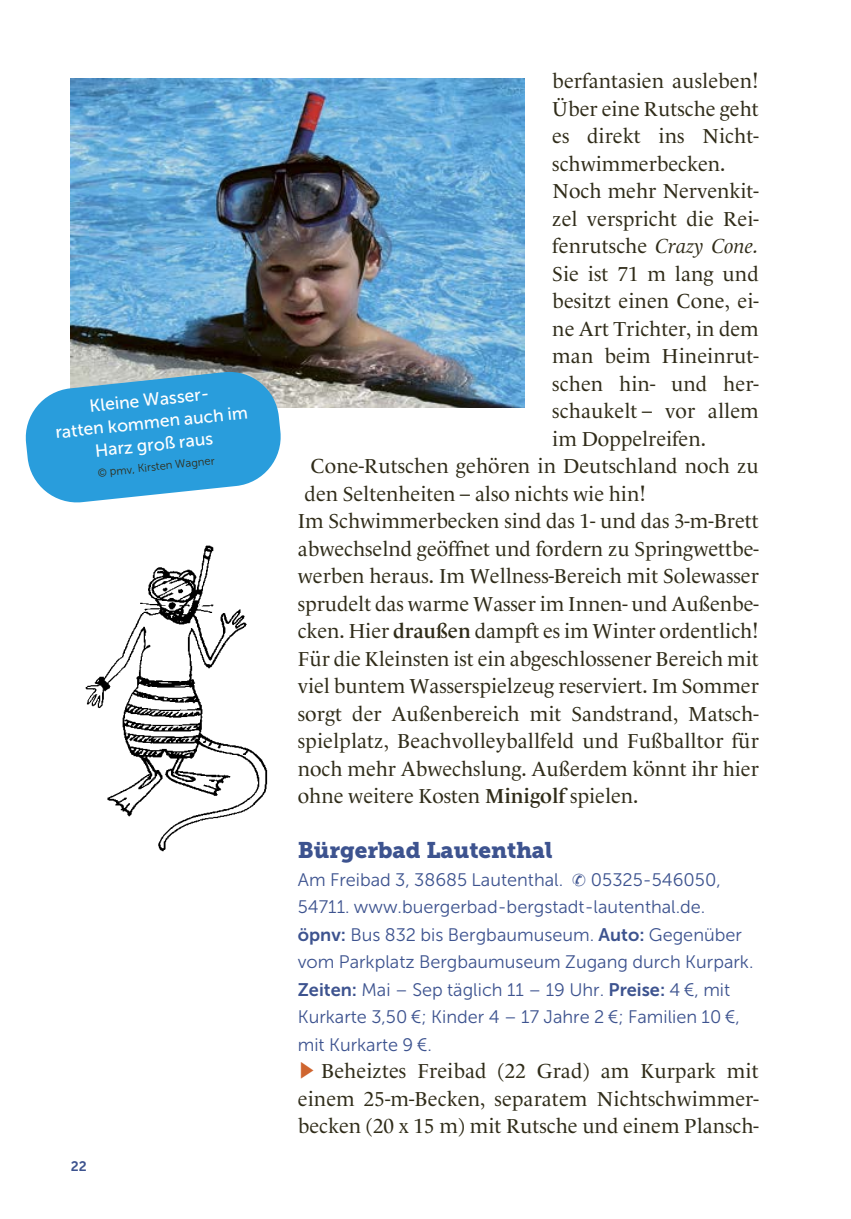
<style>
.page{position:relative;width:851px;height:1219px;background:#fff}
.page>*{position:absolute;margin:0;border:0;box-sizing:border-box;transform-origin:0 0}
.t1{font:22.5px "Museo Slab 900";color:#3d538f}
.t2{font:20.5px/27.5px "Le Monde Livre Std";color:#302c19}
.t3{font:18px/27.5px "Museo Sans 300";color:#3d538f}
.t4{font:17.5px/22.5px "Museo Sans 500";color:#fff;text-align:center}
.t5{font:13.75px "Museo Sans 700";color:#3d538f}
.t6{font:11.25px "Museo Sans 300";color:#302c19}
.s1{font-style:italic}
.s2{font-weight:600}
.s3{font-family:"Museo Sans 700"}
.s4{font-family:"Pmv Pic";font-size:20px;color:#cf652f}
</style>
<div class="page">
<img style="left:71px;top:78px;width:453px;height:330px">
<svg style="left:25px;top:369px;width:258px;height:134px;background:#53adde"></svg>
<img style="left:85px;top:545px;width:183px;height:307px">
<p class="t4" style="left:52px;top:400px;width:195px;rotate:-6deg">Kleine Wasser -<br>ratten kommen auch im<br>Harz groß raus</p>
<p class="t6" style="left:97px;top:469px;width:119px;rotate:-6deg">© pmv, Kirsten Wagner</p>
<p class="t5" style="left:71px;top:1161px;width:17px">22</p>
<p class="t2" style="left:552px;top:69px;width:208px">berfantasien ausleben!<br>Über eine Rutsche geht es direkt ins Nicht&shy;schwimmerbecken.<br>Noch mehr Nervenkit&shy;zel verspricht die Rei&shy;fenrutsche <span class="s1">Crazy Cone.<br></span>Sie ist 71 m lang und besitzt einen Cone, ei&shy;ne Art Trichter, in dem man beim Hineinrut&shy;schen hin- und her&shy;schaukelt – vor allem im Doppelreifen.</p>
<p class="t2" style="left:304px;top:454px;width:455px">Cone-Rutschen gehören in Deutschland noch zu den Seltenheiten – also nichts wie hin!</p>
<p class="t2" style="left:298px;top:509px;width:462px;text-align:justify">Im Schwimmerbecken sind das 1- und das 3-m-Brett abwechselnd geöffnet und fordern zu Springwettbe&shy;werben heraus. Im Wellness-Bereich mit Solewasser sprudelt das warme Wasser im Innen- und Außenbe&shy;cken. Hier <span class="s2">draußen</span> dampft es im Winter ordentlich!<br>Für die Kleinsten ist ein abgeschlossener Bereich mit viel buntem Wasserspielzeug reserviert. Im Sommer sorgt der Außenbereich mit Sandstrand, Matsch&shy;spielplatz, Beachvolleyballfeld und Fußballtor für noch mehr Abwechslung. Außerdem könnt ihr hier ohne weitere Kosten <span class="s2">Minigolf</span> spielen.</p>
<p class="t1" style="left:298px;top:842px;width:256px">Bürgerbad Lautenthal</p>
<p class="t3" style="left:298px;top:868px;width:267px">Am Freibad 3, 38685 Lautenthal.</p>
<p class="t3" style="left:298px;top:868px;width:457px;text-indent:293px">05325-546050, 54711. www.buergerbad-bergstadt-lautenthal.de. <span class="s3">öpnv:</span> Bus 832 bis Bergbaumuseum. <span class="s3">Auto:</span> Gegenüber vom Parkplatz Bergbaumuseum Zugang durch Kurpark.<br><span class="s3">Zeiten:</span> Mai – Sep täglich 11 – 19 Uhr. <span class="s3">Preise:</span> 4 €, mit Kurkarte 3,50 €; Kinder 4 – 17 Jahre 2 €; Familien 10 €, mit Kurkarte 9 €.</p>
<p class="t2" style="left:298px;top:1059px;width:462px;text-align:justify"><span class="s4">&gt;</span> Beheiztes Freibad (22 Grad) am Kurpark mit einem 25-m-Becken, separatem Nichtschwimmer - becken (20 x 15 m) mit Rutsche und einem Plansch-</p>
</div>
